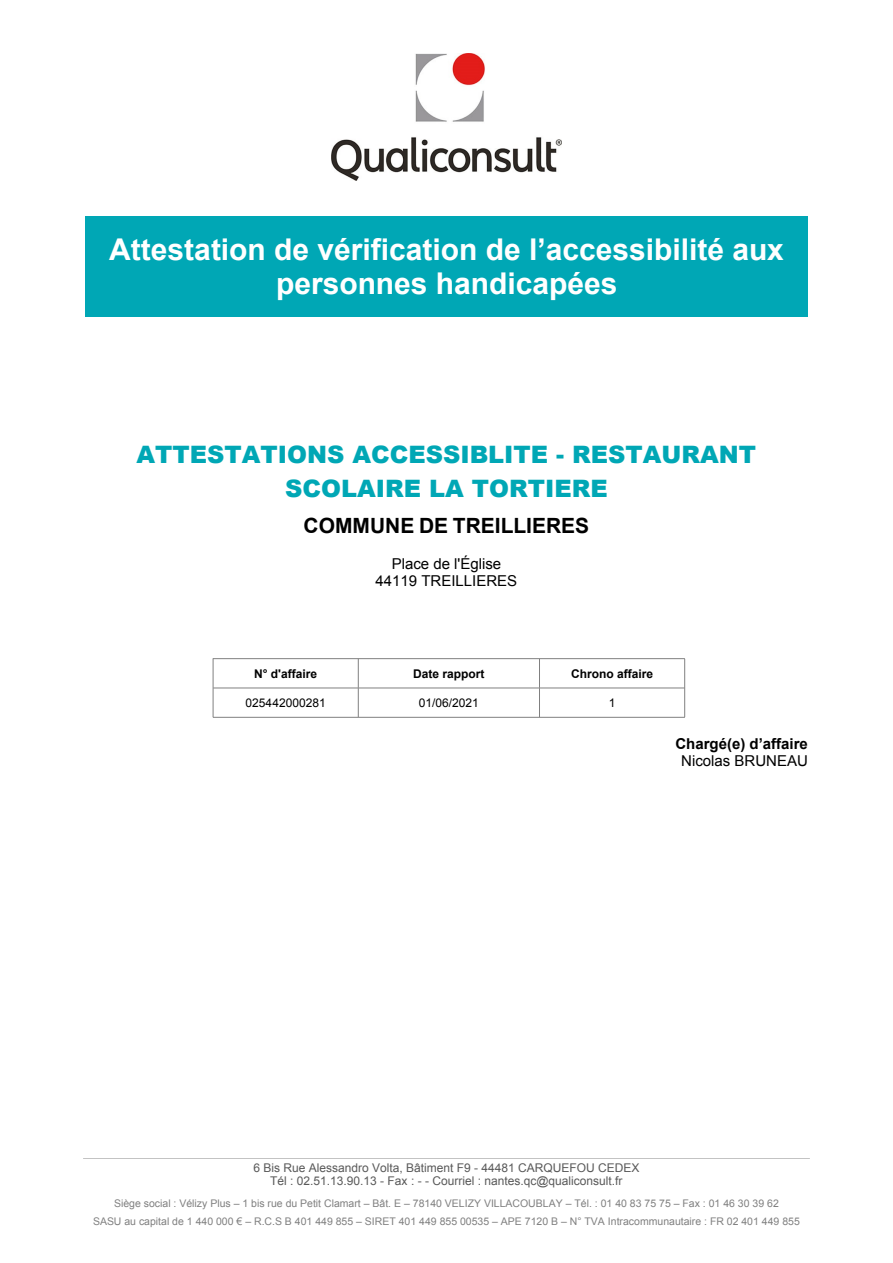
<style>
.page{position:relative;width:893px;height:1263px;background:#fff}
.page>*{position:absolute;margin:0;border:0;box-sizing:border-box;transform-origin:0 0}
.t1{font:700 30px/34.5px "Arial";color:#fff;text-align:center}
.t2{font:900 24px/33.9px "Arial";color:#00a7b5;text-align:center}
.t3{font:700 21px "Arial";color:#000}
.t4{font:15px/17.2px "Arial";color:#000;text-align:center}
.t5{font:700 15px "Arial";color:#000}
.t6{font:12px/13.8px "Arial";color:#595959;text-align:center}
.t7{font:700 12px "Arial";color:#000}
.t8{font:12px "Arial";color:#000}
.t9{font:10.5px/18.5px "Arial";color:#808080;text-align:center}
</style>
<div class="page">
<img style="left:332px;top:53px;width:229px;height:128px">
<hr style="left:83px;top:1158px;width:727px;height:1px;background:#bfbfbf">
<div style="left:86px;top:216px;width:722px;height:100px;background:#00a7b5"></div>
<hr style="left:213px;top:658px;width:1px;height:59px;background:#808080">
<svg style="left:358px;top:659px;width:1px;height:58px"></svg>
<svg style="left:539px;top:659px;width:1px;height:58px"></svg>
<hr style="left:684px;top:659px;width:1px;height:58px;background:#808080">
<hr style="left:213px;top:658px;width:472px;height:1px;background:#808080">
<hr style="left:213px;top:688px;width:471px;height:1px;background:#808080">
<hr style="left:213px;top:717px;width:472px;height:1px;background:#808080">
<h1 class="t1" style="left:109px;top:233px;width:676px">Attestation de vérification de l’accessibilité aux personnes handicapées</h1>
<h2 class="t2" style="left:136px;top:437px;width:621px">ATTESTATIONS ACCESSIBLITE - RESTAURANT<br>SCOLAIRE LA TORTIERE</h2>
<h3 class="t3" style="left:304px;top:512px;width:287px">COMMUNE DE TREILLIERES</h3>
<h3 class="t4" style="left:376px;top:555px;width:143px">Place de l'Église<br>44119 TREILLIERES</h3>
<p class="t7" style="left:254px;top:665px;width:64px">N° d'affaire</p>
<p class="t7" style="left:413px;top:665px;width:73px">Date rapport</p>
<p class="t7" style="left:571px;top:665px;width:83px">Chrono affaire</p>
<p class="t8" style="left:246px;top:695px;width:82px">025442000281</p>
<p class="t8" style="left:419px;top:695px;width:62px">01/06/2021</p>
<p class="t8" style="left:609px;top:695px;width:8px">1</p>
<h3 class="t5" style="left:675px;top:733px;width:134px">Chargé(e) d’affaire</h3>
<h3 class="t4" style="left:681px;top:752px;width:128px">Nicolas BRUNEAU</h3>
<p class="t6" style="left:253px;top:1160px;width:388px">6 Bis Rue Alessandro Volta, Bâtiment F9 - 44481 CARQUEFOU CEDEX<br>Tél : 02.51.13.90.13 - Fax : - - Courriel : nantes.qc@qualiconsult.fr</p>
<p class="t9" style="left:93px;top:1194px;width:708px">Siège social : Vélizy Plus – 1 bis rue du Petit Clamart – Bât. E – 78140 VELIZY VILLACOUBLAY – Tél. : 01 40 83 75 75 – Fax : 01 46 30 39 62<br>SASU au capital de 1 440 000 € – R.C.S B 401 449 855 – SIRET 401 449 855 00535 – APE 7120 B – N° TVA Intracommunautaire : FR 02 401 449 855</p>
</div>
